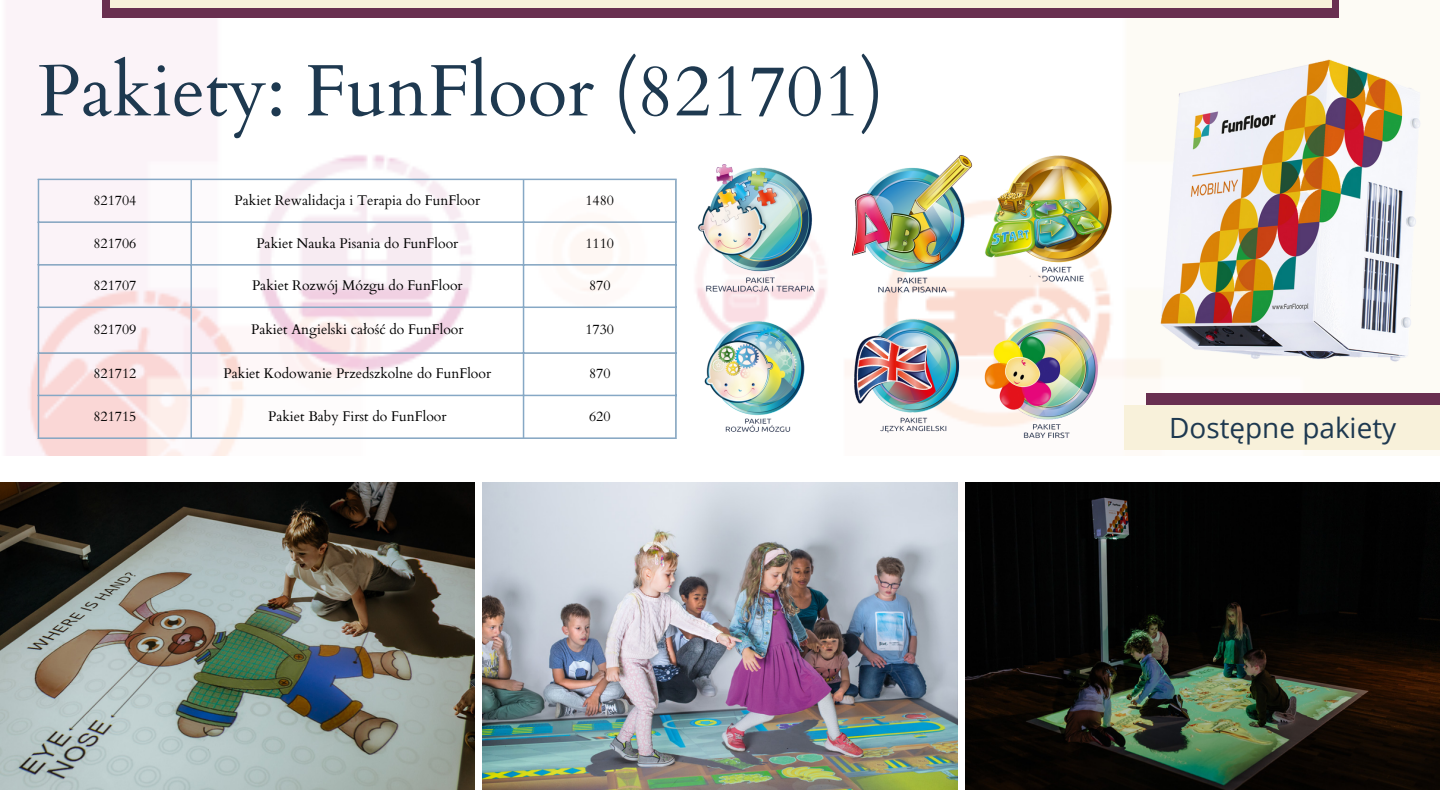
<style>
.page{position:relative;width:1440px;height:810px;background:#fff}
.page>*{position:absolute;margin:0;border:0;box-sizing:border-box;transform-origin:0 0}
.t1{font:73px "Cardo";color:#1e3950}
.t2{font:27.9px "Open Sans";color:#1e3950}
.t3{font:14px "Cardo";color:#000}
</style>
<div class="page">
<img style="left:6px;top:0;width:1333px;height:456px">
<img style="left:0;top:482px;width:475px;height:308px">
<img style="left:482px;top:482px;width:476px;height:308px">
<img style="left:965px;top:482px;width:475px;height:308px">
<img style="left:1124px;top:49px;width:297px;height:337px">
<hr style="left:38px;top:180px;width:1px;height:257px;background:#86a8c5">
<hr style="left:190px;top:180px;width:2px;height:257px;background:#86a8c5">
<hr style="left:523px;top:180px;width:1px;height:257px;background:#86a8c5">
<hr style="left:675px;top:180px;width:2px;height:257px;background:#86a8c5">
<hr style="left:38px;top:179px;width:639px;height:1px;background:#86a8c5">
<hr style="left:38px;top:221px;width:639px;height:2px;background:#86a8c5">
<hr style="left:38px;top:264px;width:639px;height:2px;background:#86a8c5">
<hr style="left:38px;top:307px;width:639px;height:1px;background:#86a8c5">
<hr style="left:38px;top:352px;width:639px;height:2px;background:#86a8c5">
<hr style="left:38px;top:395px;width:639px;height:1px;background:#86a8c5">
<hr style="left:38px;top:437px;width:639px;height:2px;background:#86a8c5">
<img style="left:687px;top:158px;width:141px;height:282px">
<img style="left:840px;top:155px;width:143px;height:144px">
<img style="left:840px;top:299px;width:136px;height:136px">
<img style="left:983px;top:147px;width:141px;height:141px">
<img style="left:983px;top:315px;width:125px;height:125px">
<div style="left:1146px;top:393px;width:294px;height:57px;background:#692f50"></div>
<div style="left:1124px;top:405px;width:316px;height:44px;background:#f8f1da"></div>
<div style="left:103px;top:0;width:1236px;height:17px;background:#692f50"></div>
<div style="left:110px;top:0;width:1222px;height:8px;background:#f8f1da"></div>
<h1 class="t1" style="left:38px;top:43px;width:848px">Pakiety: FunFloor (821701)</h1>
<p class="t3" style="left:93px;top:191px;width:44px">821704</p>
<p class="t3" style="left:235px;top:191px;width:247px">Pakiet Rewalidacja i Terapia do FunFloor</p>
<p class="t3" style="left:585px;top:191px;width:30px">1480</p>
<p class="t3" style="left:93px;top:234px;width:44px">821706</p>
<p class="t3" style="left:256px;top:234px;width:203px">Pakiet Nauka Pisania do FunFloor</p>
<p class="t3" style="left:585px;top:234px;width:30px">1110</p>
<p class="t3" style="left:93px;top:276px;width:44px">821707</p>
<p class="t3" style="left:252px;top:276px;width:212px">Pakiet Rozwój Mózgu do FunFloor</p>
<p class="t3" style="left:589px;top:276px;width:23px">870</p>
<p class="t3" style="left:93px;top:320px;width:44px">821709</p>
<p class="t3" style="left:251px;top:320px;width:214px">Pakiet Angielski całość do FunFloor</p>
<p class="t3" style="left:585px;top:320px;width:30px">1730</p>
<p class="t3" style="left:93px;top:364px;width:44px">821712</p>
<p class="t3" style="left:224px;top:364px;width:269px">Pakiet Kodowanie Przedszkolne do FunFloor</p>
<p class="t3" style="left:589px;top:364px;width:23px">870</p>
<p class="t3" style="left:93px;top:407px;width:44px">821715</p>
<p class="t3" style="left:268px;top:407px;width:180px">Pakiet Baby First do FunFloor</p>
<p class="t3" style="left:589px;top:407px;width:23px">620</p>
<h2 class="t2" style="left:1169px;top:408px;width:229px">Dostępne pakiety</h2>
</div>
